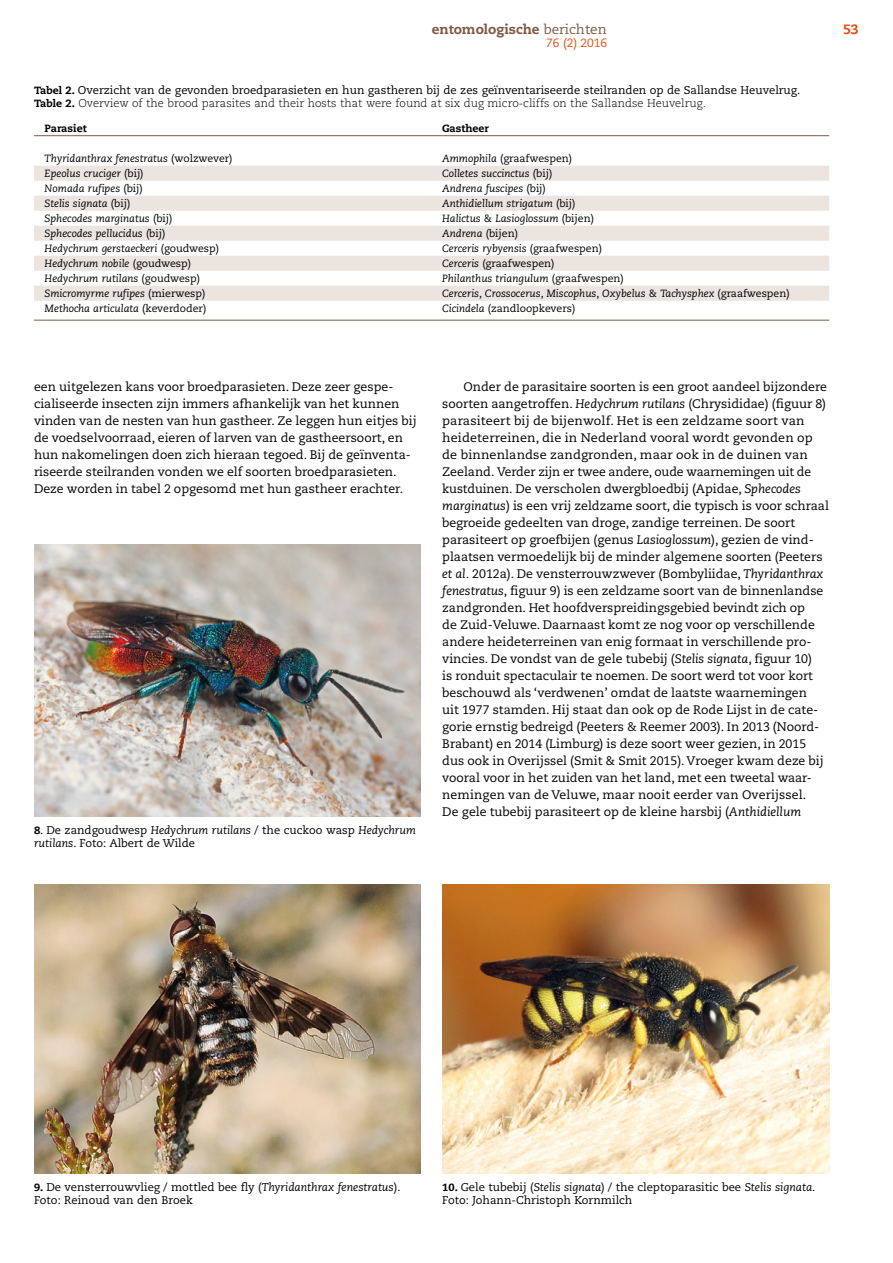
<style>
.page{position:relative;width:893px;height:1263px;background:#fff}
.page>*{position:absolute;margin:0;border:0;box-sizing:border-box;transform-origin:0 0}
.t1{font:800 13.5px "Caecilia LT Std";color:#815a45}
.t2{font:800 13.5px "Caecilia LT Std";color:#e94e0f}
.t3{font:12.3px/17px "Caecilia LT Std";color:#000}
.t4{font:12px "Caecilia LT Std";color:#e94e0f}
.t5{font:11.25px/13.5px "Caecilia LT Std";color:#000}
.t6{font:italic 10.5px "Caecilia LT Std";color:#000}
.t7{font:10.5px "Caecilia LT Std";color:#000}
.t8{font:800 10.5px "Caecilia LT Std";color:#000}
.s1{font-weight:400}
.s2{font-weight:800;font-size:10.5px}
.s3{font-weight:300}
.s4{font-style:normal}
.s5{font-style:italic}
</style>
<div class="page">
<div style="left:34px;top:166px;width:795px;height:15px;background:#ebe4df"></div>
<div style="left:34px;top:196px;width:795px;height:15px;background:#ebe4df"></div>
<div style="left:34px;top:226px;width:795px;height:15px;background:#ebe4df"></div>
<div style="left:34px;top:256px;width:795px;height:15px;background:#ebe4df"></div>
<div style="left:34px;top:286px;width:795px;height:15px;background:#ebe4df"></div>
<hr style="left:34px;top:135px;width:795px;height:1px;background:#815a45">
<hr style="left:34px;top:320px;width:795px;height:1px;background:#815a45">
<img style="left:34px;top:544px;width:387px;height:272px">
<img style="left:34px;top:884px;width:387px;height:290px">
<img style="left:442px;top:884px;width:387px;height:290px">
<p class="t1" style="left:432px;top:21px;width:177px">entomologische <span class="s1">berichten</span></p>
<p class="t2" style="left:843px;top:21px;width:17px">53</p>
<p class="t4" style="left:546px;top:36px;width:62px">76 (2) 2016</p>
<p class="t5" style="left:34px;top:83px;width:768px"><span class="s2">Tabel 2.</span> Overzicht van de gevonden broedparasieten en hun gastheren bij de zes geïnventariseerde steilranden op de Sallandse Heuvelrug.<br><span class="s2">Table 2.</span> <span class="s3">Overview of the brood parasites and their hosts that were found at six dug micro-cliffs on the Sallandse Heuvelrug.</span></p>
<p class="t8" style="left:45px;top:122px;width:43px">Parasiet</p>
<p class="t8" style="left:442px;top:122px;width:49px">Gastheer</p>
<p class="t6" style="left:45px;top:152px;width:189px">Thyridanthrax fenestratus <span class="s4">(wolzwever)</span></p>
<p class="t7" style="left:442px;top:152px;width:132px"><span class="s5">Ammophila</span> (graafwespen)</p>
<p class="t6" style="left:45px;top:167px;width:100px">Epeolus cruciger <span class="s4">(bij)</span></p>
<p class="t6" style="left:442px;top:167px;width:112px">Colletes succinctus <span class="s4">(bij)</span></p>
<p class="t6" style="left:45px;top:182px;width:100px">Nomada rufipes <span class="s4">(bij)</span></p>
<p class="t6" style="left:442px;top:182px;width:105px">Andrena fuscipes <span class="s4">(bij)</span></p>
<p class="t6" style="left:45px;top:197px;width:87px">Stelis signata <span class="s4">(bij)</span></p>
<p class="t6" style="left:442px;top:197px;width:135px">Anthidiellum strigatum <span class="s4">(bij)</span></p>
<p class="t6" style="left:45px;top:212px;width:129px">Sphecodes marginatus <span class="s4">(bij)</span></p>
<p class="t6" style="left:442px;top:212px;width:153px">Halictus <span class="s4">&amp;</span> Lasioglossum <span class="s4">(bijen)</span></p>
<p class="t6" style="left:45px;top:227px;width:122px">Sphecodes pellucidus <span class="s4">(bij)</span></p>
<p class="t6" style="left:442px;top:227px;width:77px">Andrena <span class="s4">(bijen)</span></p>
<p class="t6" style="left:45px;top:242px;width:176px">Hedychrum gerstaeckeri <span class="s4">(goudwesp)</span></p>
<p class="t6" style="left:442px;top:242px;width:161px">Cerceris rybyensis <span class="s4">(graafwespen)</span></p>
<p class="t6" style="left:45px;top:257px;width:148px">Hedychrum nobile <span class="s4">(goudwesp)</span></p>
<p class="t7" style="left:442px;top:257px;width:114px"><span class="s5">Cerceris</span> (graafwespen)</p>
<p class="t6" style="left:45px;top:272px;width:157px">Hedychrum rutilans <span class="s4">(goudwesp)</span></p>
<p class="t6" style="left:442px;top:272px;width:183px">Philanthus triangulum <span class="s4">(graafwespen)</span></p>
<p class="t6" style="left:45px;top:287px;width:162px">Smicromyrme rufipes <span class="s4">(mierwesp)</span></p>
<p class="t6" style="left:442px;top:287px;width:349px">Cerceris<span class="s4">,</span> Crossocerus<span class="s4">,</span> Miscophus<span class="s4">,</span> Oxybelus <span class="s4">&amp;</span> Tachysphex <span class="s4">(graafwespen)</span></p>
<p class="t6" style="left:45px;top:302px;width:163px">Methocha articulata <span class="s4">(keverdoder)</span></p>
<p class="t7" style="left:442px;top:302px;width:135px"><span class="s5">Cicindela</span> (zandloopkevers)</p>
<p class="t3" style="left:34px;top:379px;width:384px">een uitgelezen kans voor broedparasieten. Deze zeer gespe&shy;cialiseerde insecten zijn immers afhankelijk van het kunnen vinden van de nesten van hun gastheer. Ze leggen hun eitjes bij de voedselvoorraad, eieren of larven van de gastheersoort, en hun nakomelingen doen zich hieraan tegoed. Bij de geïnventa&shy;riseerde steilranden vonden we elf soorten broedparasieten.<br>Deze worden in tabel 2 opgesomd met hun gastheer erachter.</p>
<p class="t3" style="left:442px;top:379px;width:388px;text-indent:21px">Onder de parasitaire soorten is een groot aandeel bijzondere soorten aangetroffen. <span class="s5">Hedychrum rutilans</span> (Chrysididae) (figuur 8) parasiteert bij de bijenwolf. Het is een zeldzame soort van heideterreinen, die in Nederland vooral wordt gevonden op de binnenlandse zandgronden, maar ook in de duinen van Zeeland. Verder zijn er twee andere, oude waarnemingen uit de kustduinen. De verscholen dwergbloedbij (Apidae, <span class="s5">Sphecodes marginatus</span>) is een vrij zeldzame soort, die typisch is voor schraal begroeide gedeelten van droge, zandige terreinen. De soort parasiteert op groefbijen (genus <span class="s5">Lasioglossum</span>), gezien de vind&shy;plaatsen vermoedelijk bij de minder algemene soorten (Peeters <span class="s5">et al.</span> 2012a). De vensterrouwzwever (Bombyliidae, <span class="s5">Thyridanthrax fenestratus</span>, figuur 9) is een zeldzame soort van de binnenlandse zandgronden. Het hoofdverspreidingsgebied bevindt zich op<br>de Zuid-Veluwe. Daarnaast komt ze nog voor op verschillende andere heideterreinen van enig formaat in verschillende pro&shy;vincies. De vondst van de gele tubebij (<span class="s5">Stelis signata</span>, figuur 10)<br>is ronduit spectaculair te noemen. De soort werd tot voor kort beschouwd als ‘verdwenen’ omdat de laatste waarnemingen<br>uit 1977 stamden. Hij staat dan ook op de Rode Lijst in de cate&shy;gorie ernstig bedreigd (Peeters &amp; Reemer 2003). In 2013 (Noord-Brabant) en 2014 (Limburg) is deze soort weer gezien, in 2015 dus ook in Overijssel (Smit &amp; Smit 2015). Vroeger kwam deze bij vooral voor in het zuiden van het land, met een tweetal waar&shy;nemingen van de Veluwe, maar nooit eerder van Overijssel.<br>De gele tubebij parasiteert op de kleine harsbij (<span class="s5">Anthidiellum</span></p>
<p class="t5" style="left:34px;top:823px;width:383px"><span class="s2">8</span>. De zandgoudwesp <span class="s5">Hedychrum rutilans</span> / the cuckoo wasp <span class="s5">Hedychrum rutilans</span>. Foto: Albert de Wilde</p>
<p class="t5" style="left:34px;top:1180px;width:368px"><span class="s2">9.</span> De vensterrouwvlieg / mottled bee fly (<span class="s5">Thyridanthrax fenestratus</span>).<br>Foto: Reinoud van den Broek</p>
<p class="t5" style="left:442px;top:1180px;width:375px"><span class="s2">10.</span> Gele tubebij (<span class="s5">Stelis signata</span>) / the cleptoparasitic bee <span class="s5">Stelis signata</span>.<br>Foto: Johann-Christoph Kornmilch</p>
</div>
